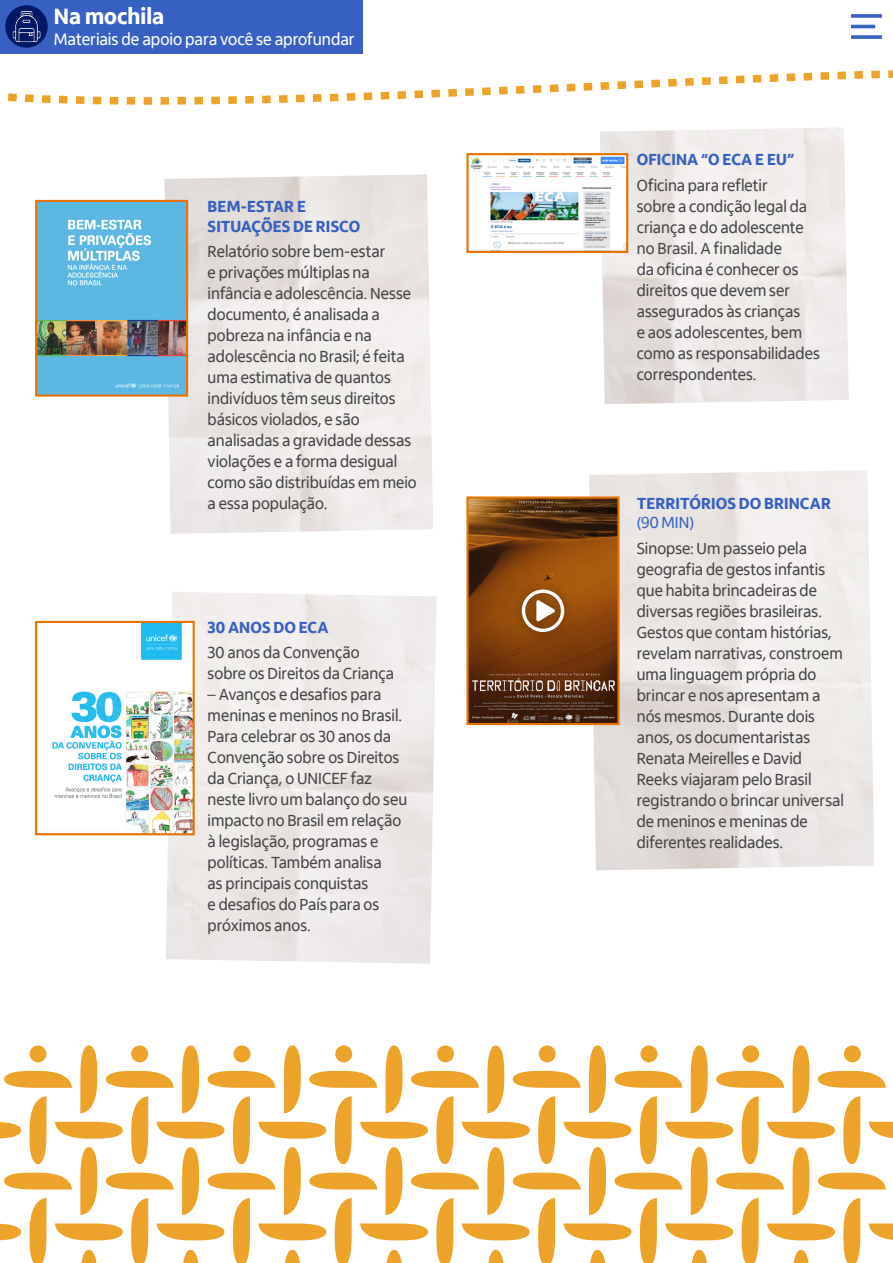
<style>
.page{position:relative;width:893px;height:1263px;background:#fff}
.page>*{position:absolute;margin:0;border:0;box-sizing:border-box;transform-origin:0 0}
.intertitulo{font:800 22.8px "Itau Display";color:#fff}
.intertitulo-2{font:17.1px "Itau Display";color:#fff}
.TEXTO_REVISTA{font:16.5px/21px "Itau Display";color:#474647}
.TEXTO_REVISTA-2{font:800 16.5px/19.5px "Itau Display";letter-spacing:.005em;color:#3661c2}
.s1{font-weight:400}
</style>
<div class="page">
<svg style="left:851px;top:14px;width:31px;height:4px"></svg>
<hr style="left:851px;top:25px;width:24px;height:3px;background:#3661c2">
<svg style="left:851px;top:35px;width:31px;height:4px"></svg>
<img style="left:52px;top:624px;width:140px;height:208px">
<div style="left:35px;top:621px;width:160px;height:214px;border:2px solid #e77200"></div>
<img style="left:600px;top:128px;width:249px;height:276px">
<img style="left:470px;top:156px;width:155px;height:94px">
<div style="left:466px;top:153px;width:162px;height:100px;border:2px solid #e77200"></div>
<img style="left:38px;top:203px;width:147px;height:191px">
<div style="left:35px;top:200px;width:153px;height:197px;border:2px solid #e77200"></div>
<svg style="left:8px;top:70px;width:885px;height:35px"></svg>
<div style="left:0;top:0;width:362px;height:53px;background:#3661c2"></div>
<div style="left:5px;top:5px;width:43px;height:43px;background:#001865;border-radius:50%"></div>
<img style="left:10px;top:10px;width:33px;height:33px">
<svg style="left:0;top:1045px;width:893px;height:218px"></svg>
<img style="left:469px;top:499px;width:148px;height:223px">
<div style="left:466px;top:496px;width:154px;height:229px;border:2px solid #e77200"></div>
<div style="left:513px;top:580px;width:60px;height:61px;background:#000;opacity:.4"></div>
<svg style="left:535px;top:596px;width:23px;height:30px"></svg>
<div style="left:522px;top:589px;width:42px;height:43px;border:3px solid #fff;border-radius:50%"></div>
<p class="intertitulo" style="left:54px;top:3px;width:112px">Na mochila</p>
<p class="intertitulo-2" style="left:54px;top:29px;width:302px">Materiais de apoio para você se aprofundar</p>
<p class="TEXTO_REVISTA-2" style="left:208px;top:197px;width:154px">BEM-ESTAR E<br>SITUAÇÕES DE RISCO</p>
<p class="TEXTO_REVISTA" style="left:208px;top:241px;width:211px">Relatório sobre bem-estar<br>e privações múltiplas na infância e adolescência. Nesse documento, é analisada a pobreza na infância e na adolescência no Brasil; é feita uma estimativa de quantos indivíduos têm seus direitos básicos violados, e são analisadas a gravidade dessas violações e a forma desigual como são distribuídas em meio a essa população.</p>
<p class="TEXTO_REVISTA-2" style="left:208px;top:618px;width:122px">30 ANOS DO ECA</p>
<p class="TEXTO_REVISTA" style="left:208px;top:642px;width:188px">30 anos da Convenção sobre os Direitos da Criança</p>
<p class="TEXTO_REVISTA" style="left:208px;top:684px;width:201px">– Avanços e desafios para meninas e meninos no Brasil.<br>Para celebrar os 30 anos da<br>Convenção sobre os Direitos da Criança, o UNICEF faz neste livro um balanço do seu impacto no Brasil em relação à legislação, programas e políticas. Também analisa<br>as principais conquistas<br>e desafios do País para os próximos anos.</p>
<p class="TEXTO_REVISTA-2" style="left:637px;top:150px;width:159px">OFICINA “O ECA E EU”</p>
<p class="TEXTO_REVISTA" style="left:637px;top:175px;width:185px">Oficina para refletir<br>sobre a condição legal da criança e do adolescente no Brasil. A finalidade<br>da oficina é conhecer os direitos que devem ser assegurados às crianças<br>e aos adolescentes, bem como as responsabilidades correspondentes.</p>
<p class="TEXTO_REVISTA-2" style="left:637px;top:494px;width:196px">TERRITÓRIOS DO BRINCAR <span class="s1">(90 MIN)</span></p>
<p class="TEXTO_REVISTA" style="left:637px;top:538px;width:209px">Sinopse: Um passeio pela geografia de gestos infantis que habita brincadeiras de diversas regiões brasileiras.<br>Gestos que contam histórias, revelam narrativas, constroem uma linguagem própria do brincar e nos apresentam a nós mesmos. Durante dois anos, os documentaristas<br>Renata Meirelles e David<br>Reeks viajaram pelo Brasil registrando o brincar universal de meninos e meninas de diferentes realidades.</p>
</div>
